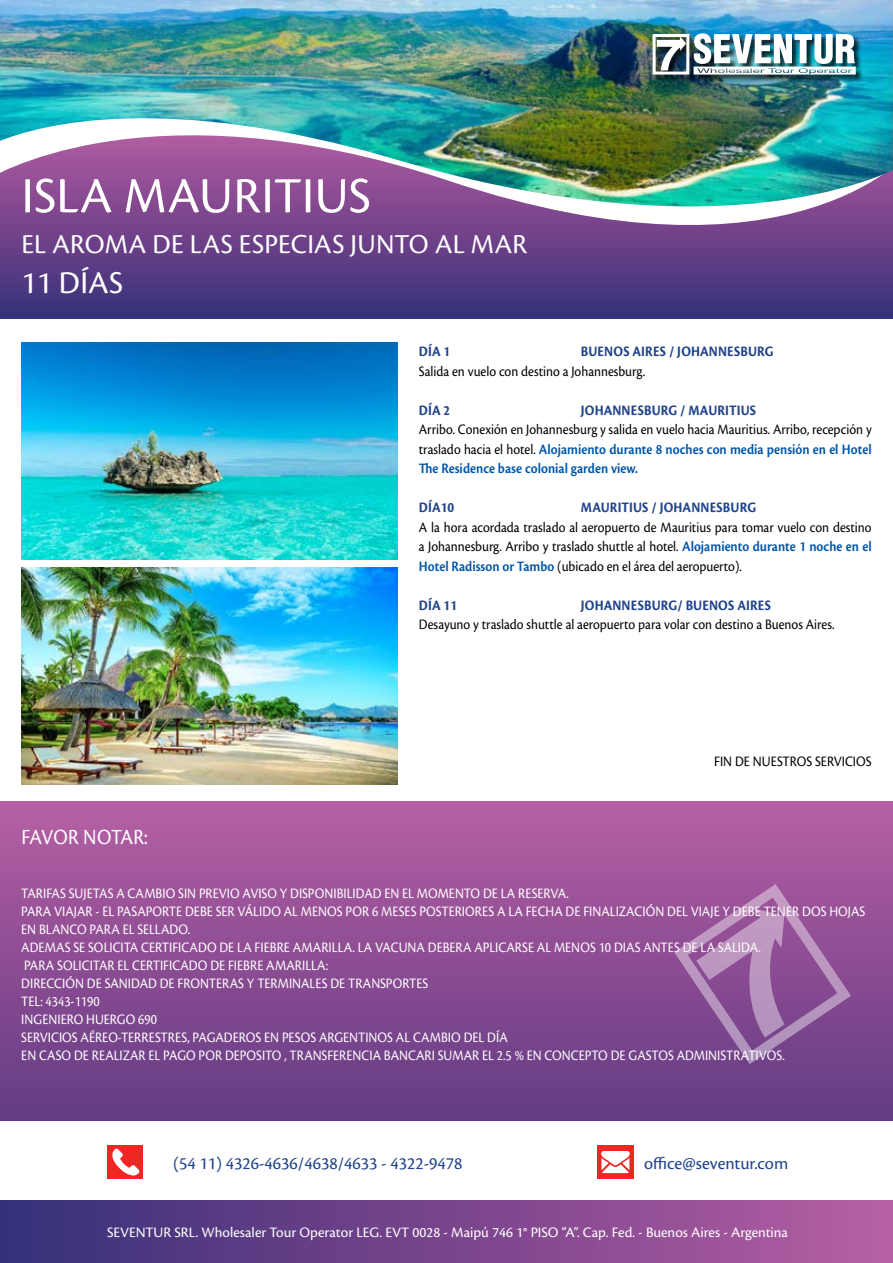
<style>
.page{position:relative;width:893px;height:1263px;background:#fff}
.page>*{position:absolute;margin:0;border:0;box-sizing:border-box;transform-origin:0 0}
.t1{font:52.5px "Cronos Pro";color:#fff}
.t2{font:33px "Cronos Pro";letter-spacing:.015em;color:#fff}
.t3{font:28.5px "Cronos Pro";letter-spacing:.01em;color:#fff}
.t4{font:22.5px "Cronos Pro";letter-spacing:-.01em;color:#fff;scale:.9 1}
.t5{font:18px "Cronos Pro";color:#20438b}
.t6{font:15px/18px "Cronos Pro";color:#fff;scale:.9 1}
.t7{font:15px/19.5px "Cronos Pro";color:#000;text-align:justify;scale:.9 1}
.t8{font:700 15px "Cronos Pro";letter-spacing:.01em;color:#20438b;scale:.9 1}
.t9{font:15px "Cronos Pro";color:#fff}
.s1{font-weight:600;color:#0055a7}
</style>
<div class="page">
<div style="left:0;top:125px;width:893px;height:194px;background:#3d347c"></div>
<svg style="left:0;top:210px;width:893px;height:83px"></svg>
<img style="left:0;top:0;width:893px;height:210px">
<img style="left:21px;top:342px;width:377px;height:217px">
<img style="left:21px;top:568px;width:377px;height:216px">
<div style="left:653px;top:34px;width:211px;height:49px;background:#000;opacity:.77"></div>
<div style="left:653px;top:34px;width:36px;height:41px;border:3px solid #fff"></div>
<svg style="left:657px;top:37px;width:29px;height:33px"></svg>
<img style="left:694px;top:33px;width:162px;height:42px">
<div style="left:0;top:801px;width:893px;height:320px;background:linear-gradient(to bottom,#b75fa3,#623c84)"></div>
<svg style="left:674px;top:883px;width:177px;height:181px"></svg>
<div style="left:0;top:1200px;width:893px;height:63px;background:linear-gradient(to right,#362f78,#b85da2)"></div>
<div style="left:597px;top:1145px;width:37px;height:34px;background:#ef2623"></div>
<svg style="left:601px;top:1151px;width:29px;height:22px"></svg>
<div style="left:107px;top:1145px;width:36px;height:34px;background:#ef2623"></div>
<svg style="left:112px;top:1148px;width:28px;height:28px"></svg>
<h1 class="t1" style="left:22px;top:166px;width:131px">islamauritius</h1>
<h3 class="t3" style="left:21px;top:227px;width:507px">EL AROMA DE LAS ESPECIAS JUNTO AL MAR</h3>
<h2 class="t2" style="left:21px;top:264px;width:103px">11 DÍAS</h2>
<p class="t8" style="left:419px;top:343px;width:36px">DÍA 1</p>
<p class="t8" style="left:581px;top:343px;width:216px">BUENOS AIRES / JOHANNESBURG</p>
<p class="t7" style="left:419px;top:361px;width:253px">Salida en vuelo con destino a Johannesburg.</p>
<p class="t8" style="left:419px;top:401px;width:36px">DÍA 2</p>
<p class="t8" style="left:581px;top:401px;width:196px">JOHANNESBURG / MAURITIUS</p>
<p class="t7" style="left:419px;top:420px;width:505px">Arribo. Conexión en Johannesburg y salida en vuelo hacia Mauritius. Arribo, recepción y traslado hacia el hotel. <span class="s1">Alojamiento durante 8 noches con media pensión en el Hotel The Residence base colonial garden view.</span></p>
<p class="t8" style="left:419px;top:499px;width:41px">DÍA10</p>
<p class="t8" style="left:581px;top:499px;width:196px">MAURITIUS / JOHANNESBURG</p>
<p class="t7" style="left:419px;top:517px;width:505px">A la hora acordada traslado al aeropuerto de Mauritius para tomar vuelo con destino a Johannesburg. Arribo y traslado shuttle al hotel. <span class="s1">Alojamiento durante 1 noche en el Hotel Radisson or Tambo</span> (ubicado en el área del aeropuerto).</p>
<p class="t8" style="left:419px;top:596px;width:44px">DÍA 11</p>
<p class="t8" style="left:581px;top:596px;width:213px">JOHANNESBURG/ BUENOS AIRES</p>
<p class="t7" style="left:419px;top:615px;width:463px">Desayuno y traslado shuttle al aeropuerto para volar con destino a Buenos Aires.</p>
<h3 class="t4" style="left:21px;top:824px;width:142px">FAVOR NOTAR:</h3>
<p class="t7" style="left:714px;top:751px;width:177px">FIN DE NUESTROS SERVICIOS</p>
<p class="t6" style="left:21px;top:884px;width:939px">TARIFAS SUJETAS A CAMBIO SIN PREVIO AVISO Y DISPONIBILIDAD EN EL MOMENTO DE LA RESERVA.<br>PARA VIAJAR - EL PASAPORTE DEBE SER VÁLIDO AL MENOS POR 6 MESES POSTERIORES A LA FECHA DE FINALIZACIÓN DEL VIAJE Y DEBE TENER DOS HOJAS EN BLANCO PARA EL SELLADO.<br>ADEMAS SE SOLICITA CERTIFICADO DE LA FIEBRE AMARILLA. LA VACUNA DEBERA APLICARSE AL MENOS 10 DIAS ANTES DE LA SALIDA.<br>PARA SOLICITAR EL CERTIFICADO DE FIEBRE AMARILLA:<br>DIRECCIÓN DE SANIDAD DE FRONTERAS Y TERMINALES DE TRANSPORTES<br>TEL: 4343-1190<br>INGENIERO HUERGO 690<br>SERVICIOS AÉREO-TERRESTRES, PAGADEROS EN PESOS ARGENTINOS AL CAMBIO DEL DÍA<br>EN CASO DE REALIZAR EL PAGO POR DEPOSITO , TRANSFERENCIA BANCARI SUMAR EL 2.5 % EN CONCEPTO DE GASTOS ADMINISTRATIVOS.</p>
<p class="t5" style="left:173px;top:1153px;width:291px">(54 11) 4326-4636/4638/4633 - 4322-9478</p>
<p class="t5" style="left:644px;top:1153px;width:146px">office@seventur.com</p>
<p class="t9" style="left:107px;top:1223px;width:682px">SEVENTUR SRL. Wholesaler Tour Operator LEG. EVT 0028 - Maipú 746 1° PISO “A”. Cap. Fed. - Buenos Aires - Argentina</p>
</div>
